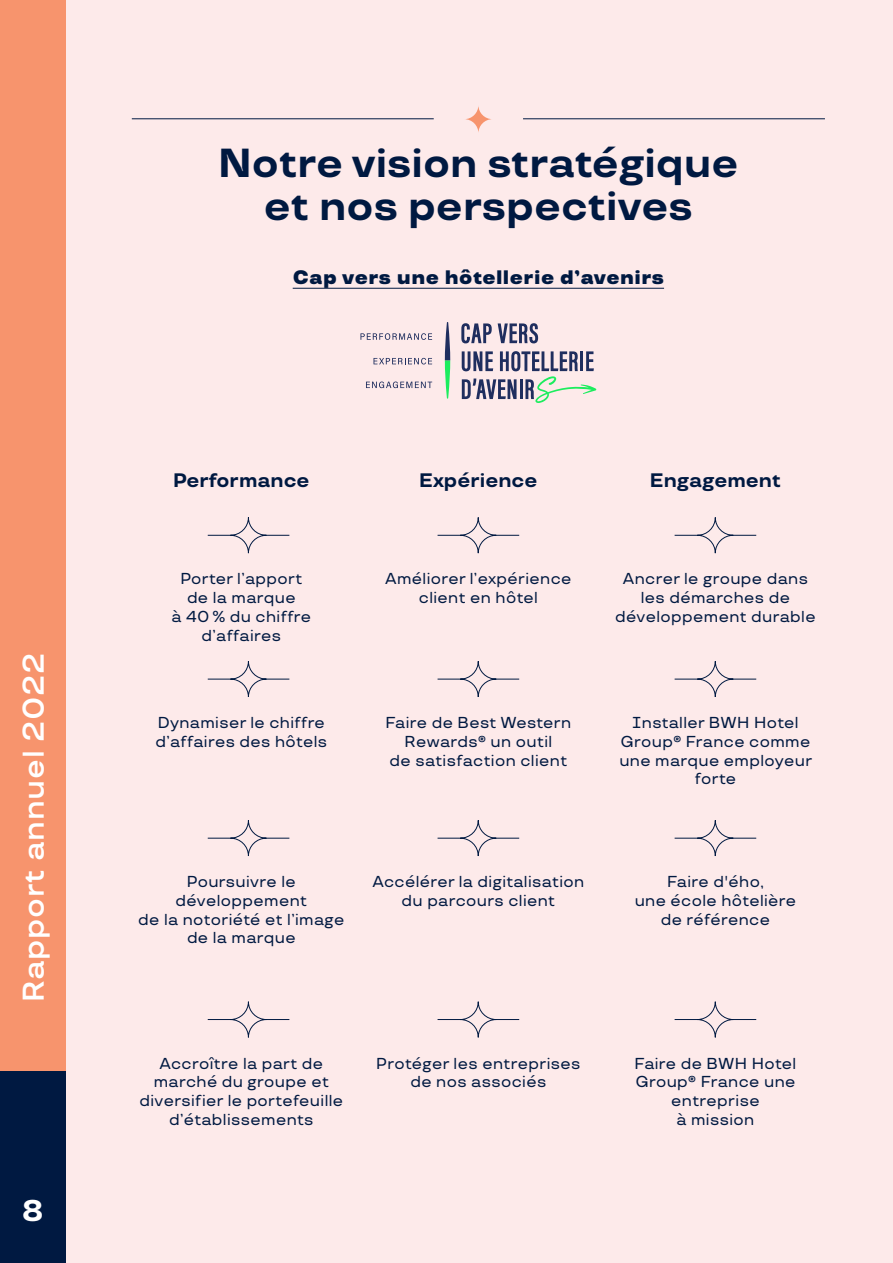
<style>
.page{position:relative;width:893px;height:1263px;background:#fff}
.page>*{position:absolute;margin:0;border:0;box-sizing:border-box;transform-origin:0 0}
.TITRE_01{font:700 40.5px/43.5px "TT Travels";color:#001941;text-align:center}
.t1{font:600 30px "TT Travels";letter-spacing:.025em;color:#fff}
.t2{font:700 30px "TT Travels";color:#fff}
.labeur_GRAS{font:700 19.5px "TT Travels";color:#001941}
.sous-titre_01{font:900 19.5px "TT Travels";letter-spacing:.025em;color:#001941}
.labeur_MEDIUM{font:500 15.9px/18.8px "TT Travels";letter-spacing:.025em;color:#001941;text-align:center}
</style>
<div class="page">
<div style="left:48px;top:0;width:845px;height:1263px;background:#fdeaea"></div>
<div style="left:0;top:1070px;width:65px;height:193px;background:#001941"></div>
<div style="left:0;top:0;width:65px;height:1070px;background:#f7946d"></div>
<hr style="left:293px;top:288px;width:371px;height:1px;background:#001941">
<hr style="left:132px;top:118px;width:302px;height:1px;background:#001941">
<hr style="left:523px;top:118px;width:302px;height:1px;background:#001941">
<svg style="left:464px;top:105px;width:28px;height:28px"></svg>
<svg style="left:461px;top:323px;width:31px;height:20px"></svg>
<svg style="left:498px;top:323px;width:40px;height:20px"></svg>
<svg style="left:462px;top:351px;width:134px;height:52px"></svg>
<svg style="left:445px;top:322px;width:5px;height:77px"></svg>
<svg style="left:366px;top:381px;width:66px;height:7px"></svg>
<svg style="left:360px;top:333px;width:72px;height:7px"></svg>
<svg style="left:373px;top:358px;width:59px;height:6px"></svg>
<hr style="left:208px;top:535px;width:81px;height:1px;background:#001941">
<svg style="left:230px;top:517px;width:36px;height:36px"></svg>
<div style="left:230px;top:517px;width:37px;height:36px;border:1px solid #001941;border-radius:50%"></div>
<hr style="left:438px;top:1019px;width:81px;height:1px;background:#001941">
<svg style="left:460px;top:1002px;width:36px;height:35px"></svg>
<div style="left:460px;top:1001px;width:37px;height:37px;border:1px solid #001941;border-radius:50%"></div>
<hr style="left:675px;top:1019px;width:81px;height:1px;background:#001941">
<svg style="left:697px;top:1002px;width:36px;height:35px"></svg>
<div style="left:697px;top:1001px;width:37px;height:37px;border:1px solid #001941;border-radius:50%"></div>
<hr style="left:438px;top:838px;width:81px;height:1px;background:#001941">
<svg style="left:460px;top:820px;width:36px;height:36px"></svg>
<div style="left:460px;top:820px;width:37px;height:36px;border:1px solid #001941;border-radius:50%"></div>
<hr style="left:675px;top:838px;width:81px;height:1px;background:#001941">
<svg style="left:697px;top:820px;width:36px;height:36px"></svg>
<div style="left:697px;top:820px;width:37px;height:36px;border:1px solid #001941;border-radius:50%"></div>
<hr style="left:208px;top:838px;width:81px;height:1px;background:#001941">
<svg style="left:230px;top:820px;width:36px;height:36px"></svg>
<div style="left:230px;top:820px;width:37px;height:36px;border:1px solid #001941;border-radius:50%"></div>
<hr style="left:208px;top:1019px;width:81px;height:1px;background:#001941">
<svg style="left:230px;top:1002px;width:36px;height:35px"></svg>
<div style="left:230px;top:1001px;width:37px;height:37px;border:1px solid #001941;border-radius:50%"></div>
<hr style="left:438px;top:535px;width:81px;height:1px;background:#001941">
<svg style="left:460px;top:517px;width:36px;height:36px"></svg>
<div style="left:460px;top:517px;width:37px;height:36px;border:1px solid #001941;border-radius:50%"></div>
<hr style="left:675px;top:535px;width:81px;height:1px;background:#001941">
<svg style="left:697px;top:517px;width:36px;height:36px"></svg>
<div style="left:697px;top:517px;width:37px;height:36px;border:1px solid #001941;border-radius:50%"></div>
<hr style="left:208px;top:679px;width:81px;height:1px;background:#001941">
<svg style="left:230px;top:661px;width:36px;height:36px"></svg>
<div style="left:230px;top:661px;width:37px;height:36px;border:1px solid #001941;border-radius:50%"></div>
<hr style="left:438px;top:679px;width:81px;height:1px;background:#001941">
<svg style="left:460px;top:661px;width:36px;height:36px"></svg>
<div style="left:460px;top:661px;width:37px;height:36px;border:1px solid #001941;border-radius:50%"></div>
<hr style="left:675px;top:679px;width:81px;height:1px;background:#001941">
<svg style="left:697px;top:661px;width:36px;height:36px"></svg>
<div style="left:697px;top:661px;width:37px;height:36px;border:1px solid #001941;border-radius:50%"></div>
<h2 class="t1" style="left:15px;top:1002px;width:351px;rotate:-90deg">Rapport annuel 2022</h2>
<h2 class="t2" style="left:22px;top:1193px;width:23px">8</h2>
<p class="TITRE_01" style="left:218px;top:142px;width:522px">Notre vision stratégique et nos perspectives</p>
<p class="sous-titre_01" style="left:293px;top:265px;width:373px">Cap vers une hôtellerie d’avenirs</p>
<p class="labeur_GRAS" style="left:173px;top:468px;width:138px">Performance</p>
<p class="labeur_GRAS" style="left:419px;top:468px;width:120px">Expérience</p>
<p class="labeur_GRAS" style="left:650px;top:468px;width:133px">Engagement</p>
<p class="labeur_MEDIUM" style="left:172px;top:570px;width:141px">Porter l’apport de la marque<br>à 40 % du chiffre d’affaires</p>
<p class="labeur_MEDIUM" style="left:385px;top:570px;width:188px">Améliorer l’expérience client en hôtel</p>
<p class="labeur_MEDIUM" style="left:615px;top:570px;width:202px">Ancrer le groupe dans les démarches de développement durable</p>
<p class="labeur_MEDIUM" style="left:155px;top:713px;width:173px;text-align:left">Dynamiser le chiffre d’affaires des hôtels</p>
<p class="labeur_MEDIUM" style="left:385px;top:713px;width:187px">Faire de Best Western<br>Rewards® un outil<br>de satisfaction client</p>
<p class="labeur_MEDIUM" style="left:619px;top:713px;width:194px">Installer BWH Hotel<br>Group® France comme une marque employeur forte</p>
<p class="labeur_MEDIUM" style="left:138px;top:872px;width:208px">Poursuivre le développement<br>de la notoriété et l’image de la marque</p>
<p class="labeur_MEDIUM" style="left:372px;top:872px;width:213px">Accélérer la digitalisation du parcours client</p>
<p class="labeur_MEDIUM" style="left:635px;top:872px;width:163px">Faire d'ého,<br>une école hôtelière de référence</p>
<p class="labeur_MEDIUM" style="left:139px;top:1054px;width:205px">Accroître la part de marché du groupe et diversifier le portefeuille d’établissements</p>
<p class="labeur_MEDIUM" style="left:376px;top:1054px;width:206px">Protéger les entreprises de nos associés</p>
<p class="labeur_MEDIUM" style="left:634px;top:1054px;width:163px">Faire de BWH Hotel<br>Group® France une entreprise<br>à mission</p>
</div>
